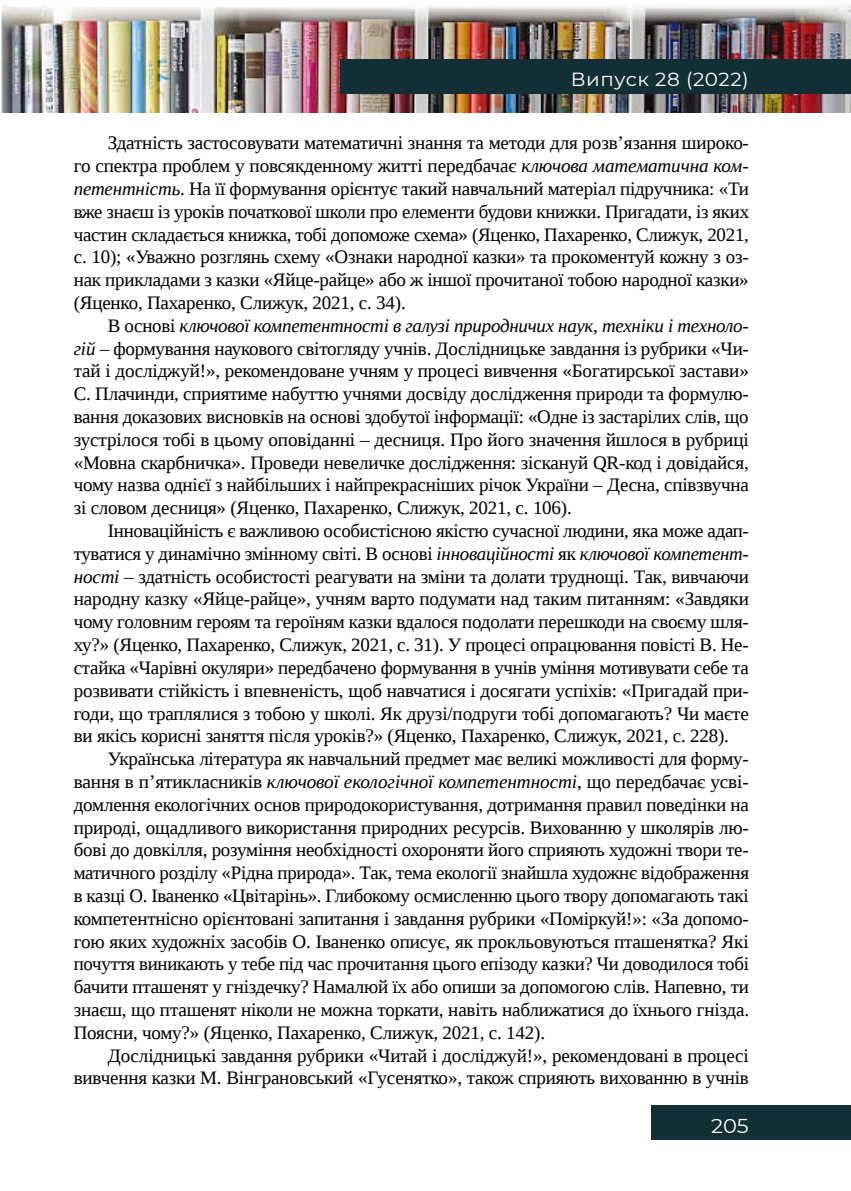
<style>
.page{position:relative;width:851px;height:1191px;background:#fff}
.page>*{position:absolute;margin:0;border:0;box-sizing:border-box;transform-origin:0 0}
.t1{font:20px "Montserrat";color:#fff;scale:1.05 1}
.t2{font:19px/22.8px "Liberation Serif";letter-spacing:-.01em;color:#000;text-align:justify}
.t3{font:19px "Montserrat";letter-spacing:.025em;color:#fff;scale:1.05 1}
.s1{font-style:italic}
</style>
<div class="page">
<img style="left:1px;top:4px;width:849px;height:109px">
<div style="left:340px;top:60px;width:510px;height:34px;background:#122f35"></div>
<div style="left:651px;top:1106px;width:199px;height:34px;background:#122f35"></div>
<p class="t3" style="left:570px;top:66px;width:171px">Випуск 28 (2022)</p>
<p class="t2" style="left:74px;top:131px;width:676px;text-indent:34px">Здатність застосовувати математичні знання та методи для розв’язання широко&shy;го спектра проблем у повсякденному житті передбачає <span class="s1">ключова математична ком&shy;петентність</span>. На її формування орієнтує такий навчальний матеріал підручника: «Ти вже знаєш із уроків початкової школи про елементи будови книжки. Пригадати, із яких частин складається книжка, тобі допоможе схема» (Яценко, Пахаренко, Слижук, 2021, с. 10); «Уважно розглянь схему «Ознаки народної казки» та прокоментуй кожну з оз&shy;нак прикладами з казки «Яйце-райце» або ж іншої прочитаної тобою народної казки» (Яценко, Пахаренко, Слижук, 2021, с. 34).</p>
<p class="t2" style="left:74px;top:314px;width:676px;text-indent:34px">В основі <span class="s1">ключової компетентності в галузі природничих наук, техніки і техноло&shy;гій –</span> формування наукового світогляду учнів. Дослідницьке завдання із рубрики «Чи&shy;тай і досліджуй!», рекомендоване учням у процесі вивчення «Богатирської застави» С. Плачинди, сприятиме набуттю учнями досвіду дослідження природи та формулю&shy;вання доказових висновків на основі здобутої інформації: «Одне із застарілих слів, що зустрілося тобі в цьому оповіданні – десниця. Про його значення йшлося в рубриці «Мовна скарбничка». Проведи невеличке дослідження: зіскануй QR‑код і довідайся, чому назва однієї з найбільших і найпрекрасніших річок України – Десна, співзвучна зі словом десниця» (Яценко, Пахаренко, Слижук, 2021, с. 106).</p>
<p class="t2" style="left:74px;top:519px;width:676px;text-indent:34px">Інноваційність є важливою особистісною якістю сучасної людини, яка може адап&shy;туватися у динамічно змінному світі. В основі <span class="s1">інноваційності</span> як <span class="s1">ключової компетент&shy;ності</span> – здатність особистості реагувати на зміни та долати труднощі. Так, вивчаючи народну казку «Яйце-райце», учням варто подумати над таким питанням: «Завдяки чому головним героям та героїням казки вдалося подолати перешкоди на своєму шля&shy;ху?» (Яценко, Пахаренко, Слижук, 2021, с. 31). У процесі опрацювання повісті В. Не&shy;стайка «Чарівні окуляри» передбачено формування в учнів уміння мотивувати себе та розвивати стійкість і впевненість, щоб навчатися і досягати успіхів: «Пригадай при&shy;годи, що траплялися з тобою у школі. Як друзі/подруги тобі допомагають? Чи маєте ви якісь корисні заняття після уроків?» (Яценко, Пахаренко, Слижук, 2021, с. 228).</p>
<p class="t2" style="left:74px;top:747px;width:676px;text-indent:34px">Українська література як навчальний предмет має великі можливості для форму&shy;вання в п’ятикласників <span class="s1">ключової екологічної компетентності</span>, що передбачає усві&shy;домлення екологічних основ природокористування, дотримання правил поведінки на природі, ощадливого використання природних ресурсів. Вихованню у школярів лю&shy;бові до довкілля, розуміння необхідності охороняти його сприяють художні твори те&shy;матичного розділу «Рідна природа». Так, тема екології знайшла художнє відображення в казці О. Іваненко «Цвітарінь». Глибокому осмисленню цього твору допомагають такі компетентнісно орієнтовані запитання і завдання рубрики «Поміркуй!»: «За допомо&shy;гою яких художніх засобів О. Іваненко описує, як прокльовуються пташенятка? Які почуття виникають у тебе під час прочитання цього епізоду казки? Чи доводилося тобі бачити пташенят у гніздечку? Намалюй їх або опиши за допомогою слів. Напевно, ти знаєш, що пташенят ніколи не можна торкати, навіть наближатися до їхнього гнізда.<br>Поясни, чому?» (Яценко, Пахаренко, Слижук, 2021, с. 142).</p>
<p class="t2" style="left:74px;top:1043px;width:676px;text-align:right">Дослідницькі завдання рубрики «Читай і досліджуй!», рекомендовані в процесі вивчення казки М. Вінграновський «Гусенятко», також сприяють вихованню в учнів</p>
<p class="t1" style="left:711px;top:1111px;width:37px">205</p>
</div>
